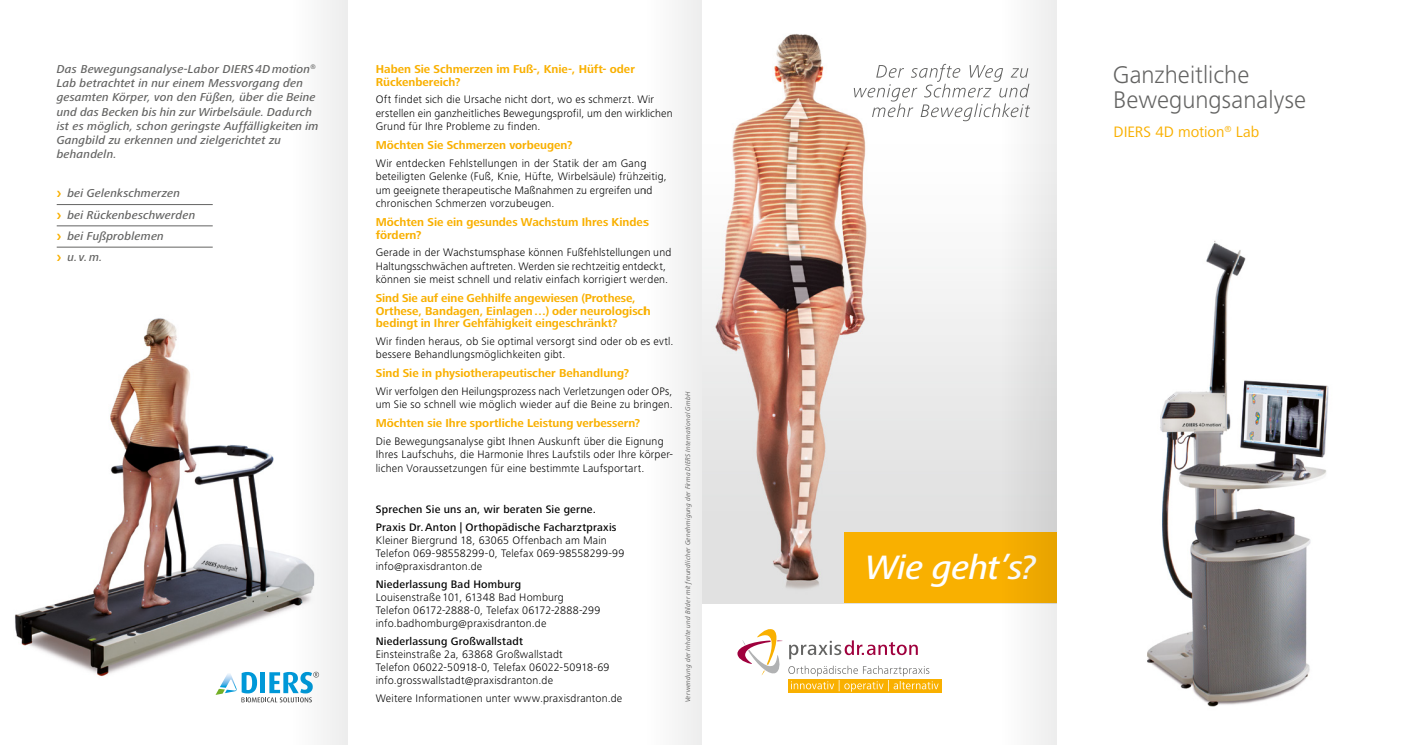
<style>
.page{position:relative;width:1404px;height:745px;background:#fff}
.page>*{position:absolute;margin:0;border:0;box-sizing:border-box;transform-origin:0 0}
.t1{font:italic 500 35px "Frutiger Next LT";letter-spacing:-.02em;color:#fff}
.t2{font:300 25px/25px "Frutiger Next LT";color:#636362}
.t3{font:15.62px "Frutiger Next LT";letter-spacing:-.005em;color:#f9b000}
.t4{font:700 11.88px/12.5px "Frutiger Next LT";color:#f9b000}
.t5{font:italic 500 11.88px/14.1px "Frutiger Next LT";letter-spacing:.015em;color:#636362}
.t6{font:300 11.25px/13.5px "Frutiger Next LT";letter-spacing:.015em;color:#000}
.t7{font:500 11.25px/18.2px "Frutiger Next LT";letter-spacing:.02em;color:#000}
.t8{font:italic 6.88px "Frutiger Next LT";letter-spacing:.025em;color:#636362}
.s1{color:#f9b000}
</style>
<div class="page">
<img style="left:15px;top:246px;width:276px;height:457px">
<img style="left:1147px;top:240px;width:182px;height:467px">
<img style="left:702px;top:34px;width:297px;height:568px">
<hr style="left:57px;top:204px;width:156px;height:1px;background:#636362">
<hr style="left:57px;top:225px;width:156px;height:1px;background:#636362">
<hr style="left:57px;top:247px;width:156px;height:1px;background:#636362">
<svg style="left:215px;top:671px;width:76px;height:31px"></svg>
<div style="left:843px;top:531px;width:213px;height:71px;background:#f9b000"></div>
<svg style="left:853px;top:64px;width:146px;height:57px"></svg>
<div style="left:787px;top:678px;width:154px;height:14px;background:#f9b000"></div>
<svg style="left:737px;top:629px;width:201px;height:62px"></svg>
<svg style="left:999px;top:0;width:57px;height:744px"></svg>
<div style="left:291px;top:0;width:56px;height:744px;background:#f5f6f6"></div>
<div style="left:645px;top:0;width:57px;height:744px;background:#f7f7f7"></div>
<p class="t5" style="left:57px;top:62px;width:263px">Das Bewegungsanalyse-Labor DIERS 4D motion<sup>® </sup>Lab betrachtet in nur einem Messvorgang den gesamten Körper, von den Füßen, über die Beine und das Becken bis hin zur Wirbelsäule. Dadurch ist es möglich, schon geringste Auffälligkeiten im Gangbild zu erkennen und zielgerichtet zu behandeln.</p>
<p class="t5" style="left:57px;top:182px;width:140px;line-height:21.2px"><span class="s1">❯</span> bei Gelenkschmerzen<br><span class="s1">❯</span> bei Rückenbeschwerden <span class="s1">❯</span> bei Fußproblemen<br><span class="s1">❯</span> u.v.m.</p>
<p class="t4" style="left:376px;top:63px;width:260px">Haben Sie Schmerzen im Fuß-, Knie-, Hüft- oder<br>Rückenbereich?</p>
<p class="t6" style="left:376px;top:93px;width:298px">Oft findet sich die Ursache nicht dort, wo es schmerzt. Wir erstellen ein ganzheitliches Bewegungsprofil, um den wirklichen<br>Grund für Ihre Probleme zu finden.</p>
<p class="t4" style="left:376px;top:139px;width:198px">Möchten Sie Schmerzen vorbeugen?</p>
<p class="t6" style="left:376px;top:156px;width:292px">Wir entdecken Fehlstellungen in der Statik der am Gang beteiligten Gelenke (Fuß, Knie, Hüfte, Wirbelsäule) frühzeitig, um geeignete therapeutische Maßnahmen zu ergreifen und chronischen Schmerzen vorzubeugen.</p>
<p class="t4" style="left:376px;top:216px;width:274px">Möchten Sie ein gesundes Wachstum Ihres Kindes fördern?</p>
<p class="t6" style="left:376px;top:246px;width:297px">Gerade in der Wachstumsphase können Fußfehlstellungen und<br>Haltungsschwächen auftreten. Werden sie rechtzeitig entdeckt, können sie meist schnell und relativ einfach korrigiert werden.</p>
<p class="t4" style="left:376px;top:291px;width:276px">Sind Sie auf eine Gehhilfe angewiesen (Prothese,<br>Orthese, Bandagen, Einlagen…) oder neurologisch bedingt in Ihrer Gehfähigkeit eingeschränkt?</p>
<p class="t6" style="left:376px;top:334px;width:299px">Wir finden heraus, ob Sie optimal versorgt sind oder ob es evtl. bessere Behandlungsmöglichkeiten gibt.</p>
<p class="t4" style="left:376px;top:366px;width:255px">Sind Sie in physiotherapeutischer Behandlung?</p>
<p class="t6" style="left:376px;top:384px;width:298px">Wir verfolgen den Heilungsprozess nach Verletzungen oder OPs, um Sie so schnell wie möglich wieder auf die Beine zu bringen.</p>
<p class="t4" style="left:376px;top:416px;width:266px">Möchten sie Ihre sportliche Leistung verbessern?</p>
<p class="t6" style="left:376px;top:434px;width:299px">Die Bewegungsanalyse gibt Ihnen Auskunft über die Eignung<br>Ihres Laufschuhs, die Harmonie Ihres Laufstils oder Ihre körper&shy;lichen Voraussetzungen für eine bestimmte Laufsportart.</p>
<p class="t7" style="left:376px;top:499px;width:242px">Sprechen Sie uns an, wir beraten Sie gerne.<br>Praxis Dr.Anton | Orthopädische Facharztpraxis</p>
<p class="t6" style="left:376px;top:533px;width:250px;line-height:12.9px">Kleiner Biergrund 18, 63065 Offenbach am Main<br>Telefon 069-98558299-0, Telefax 069-98558299-99 info@praxisdranton.de</p>
<p class="t7" style="left:376px;top:575px;width:147px">Niederlassung Bad Homburg</p>
<p class="t6" style="left:376px;top:590px;width:226px;line-height:13px">Louisenstraße 101, 61348 Bad Homburg<br>Telefon 06172-2888-0, Telefax 06172-2888-299 info.badhomburg@praxisdranton.de</p>
<p class="t7" style="left:376px;top:632px;width:149px">Niederlassung Großwallstadt</p>
<p class="t6" style="left:376px;top:647px;width:235px;line-height:12.9px">Einsteinstraße 2a, 63868 Großwallstadt<br>Telefon 06022-50918-0, Telefax 06022-50918-69 info.grosswallstadt@praxisdranton.de</p>
<p class="t6" style="left:376px;top:691px;width:248px">Weitere Informationen unter www.praxisdranton.de</p>
<p class="t8" style="left:684px;top:702px;width:312px;rotate:-90deg">Verwendung der Inhalte und Bilder mit freundlicher Genehmigung der Firma DIERS International GmbH</p>
<h2 class="t2" style="left:1112px;top:62px;width:195px">Ganzheitliche<br>Bewegungsanalyse</h2>
<h3 class="t3" style="left:1113px;top:123px;width:147px">DIERS 4D motion<sup>®</sup> Lab</h3>
<h1 class="t1" style="left:865px;top:548px;width:172px">Wie geht’s?</h1>
</div>
